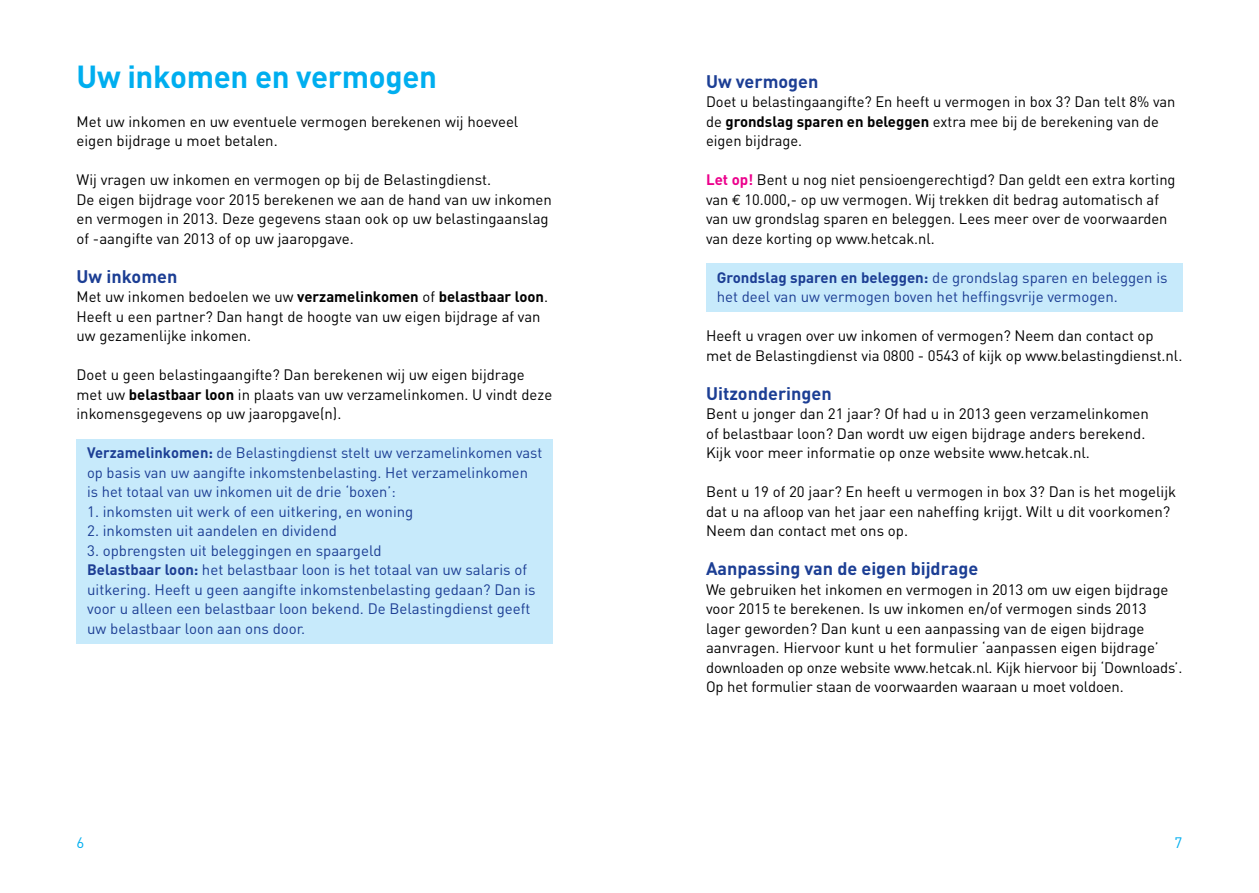
<style>
.page{position:relative;width:1259px;height:893px;background:#fff}
.page>*{position:absolute;margin:0;border:0;box-sizing:border-box;transform-origin:0 0}
.t1{font:700 31.5px "DIN";letter-spacing:-.01em;color:#00aeef}
.t2{font:700 18px "DIN";color:#1c3e94}
.t3{font:15px/19.5px "DIN";color:#000}
.t4{font:15px/19.5px "DIN";color:#1c3e94}
.t5{font:15px "DIN";color:#00aeef}
.s1{font-weight:700}
.s2{font-weight:700;color:#ec008c}
.s3{font-family:"Euro Mono"}
</style>
<div class="page">
<div style="left:77px;top:439px;width:476px;height:205px;background:#c7eafb"></div>
<div style="left:706px;top:263px;width:476px;height:49px;background:#c7eafb"></div>
<h1 class="t1" style="left:77px;top:56px;width:362px">Uw inkomen en vermogen</h1>
<p class="t3" style="left:77px;top:111px;width:443px">Met uw inkomen en uw eventuele vermogen berekenen wij hoeveel eigen bijdrage u moet betalen.</p>
<p class="t3" style="left:77px;top:170px;width:477px">Wij vragen uw inkomen en vermogen op bij de Belastingdienst.<br>De eigen bijdrage voor 2015 berekenen we aan de hand van uw inkomen en vermogen in 2013. Deze gegevens staan ook op uw belastingaanslag of -aangifte van 2013 of op uw jaaropgave.</p>
<p class="t2" style="left:77px;top:264px;width:102px">Uw inkomen</p>
<p class="t3" style="left:77px;top:287px;width:473px">Met uw inkomen bedoelen we uw <span class="s1">verzamelinkomen</span> of <span class="s1">belastbaar loon</span>.<br>Heeft u een partner? Dan hangt de hoogte van uw eigen bijdrage af van uw gezamenlijke inkomen.</p>
<p class="t3" style="left:77px;top:365px;width:477px">Doet u geen belastingaangifte? Dan berekenen wij uw eigen bijdrage met uw <span class="s1">belastbaar loon</span> in plaats van uw verzamelinkomen. U vindt deze inkomensgegevens op uw jaaropgave(n).</p>
<p class="t4" style="left:87px;top:443px;width:456px"><span class="s1">Verzamelinkomen:</span> de Belastingdienst stelt uw verzamelinkomen vast op basis van uw aangifte inkomstenbelasting. Het verzamelinkomen is het totaal van uw inkomen uit de drie ‘boxen’:</p>
<p class="t4" style="left:87px;top:501px;width:328px">1. inkomsten uit werk of een uitkering, en woning</p>
<p class="t4" style="left:87px;top:521px;width:251px">2. inkomsten uit aandelen en dividend</p>
<p class="t4" style="left:87px;top:540px;width:450px">3. opbrengsten uit beleggingen en spaargeld<br><span class="s1">Belastbaar loon:</span> het belastbaar loon is het totaal van uw salaris of uitkering. Heeft u geen aangifte inkomstenbelasting gedaan? Dan is voor u alleen een belastbaar loon bekend. De Belastingdienst geeft uw belastbaar loon aan ons door.</p>
<p class="t2" style="left:706px;top:69px;width:114px">Uw vermogen</p>
<p class="t3" style="left:706px;top:92px;width:471px">Doet u belastingaangifte? En heeft u vermogen in box 3? Dan telt 8% van de <span class="s1">grondslag sparen en beleggen</span> extra mee bij de berekening van de eigen bijdrage.</p>
<p class="t3" style="left:706px;top:170px;width:471px"><span class="s2">Let op!</span> Bent u nog niet pensioengerechtigd? Dan geldt een extra korting van <span class="s3">€</span> 10.000,- op uw vermogen. Wij trekken dit bedrag automatisch af van uw grondslag sparen en beleggen. Lees meer over de voorwaarden van deze korting op www.hetcak.nl.</p>
<p class="t4" style="left:716px;top:267px;width:452px"><span class="s1">Grondslag sparen en beleggen:</span> de grondslag sparen en beleggen is het deel van uw vermogen boven het heffingsvrije vermogen.</p>
<p class="t3" style="left:706px;top:326px;width:478px">Heeft u vragen over uw inkomen of vermogen? Neem dan contact op met de Belastingdienst via 0800 - 0543 of kijk op www.belastingdienst.nl.</p>
<p class="t2" style="left:706px;top:381px;width:127px">Uitzonderingen</p>
<p class="t3" style="left:706px;top:404px;width:444px">Bent u jonger dan 21 jaar? Of had u in 2013 geen verzamelinkomen of belastbaar loon? Dan wordt uw eigen bijdrage anders berekend.<br>Kijk voor meer informatie op onze website www.hetcak.nl.</p>
<p class="t3" style="left:706px;top:482px;width:472px">Bent u 19 of 20 jaar? En heeft u vermogen in box 3? Dan is het mogelijk dat u na afloop van het jaar een naheffing krijgt. Wilt u dit voorkomen?<br>Neem dan contact met ons op.</p>
<p class="t2" style="left:706px;top:557px;width:274px">Aanpassing van de eigen bijdrage</p>
<p class="t3" style="left:706px;top:579px;width:478px">We gebruiken het inkomen en vermogen in 2013 om uw eigen bijdrage voor 2015 te berekenen. Is uw inkomen en/of vermogen sinds 2013 lager geworden? Dan kunt u een aanpassing van de eigen bijdrage aanvragen. Hiervoor kunt u het formulier ‘aanpassen eigen bijdrage’ downloaden op onze website www.hetcak.nl. Kijk hiervoor bij ‘Downloads’.<br>Op het formulier staan de voorwaarden waaraan u moet voldoen.</p>
<p class="t5" style="left:77px;top:833px;width:9px">6</p>
<p class="t5" style="left:1174px;top:833px;width:9px">7</p>
</div>
